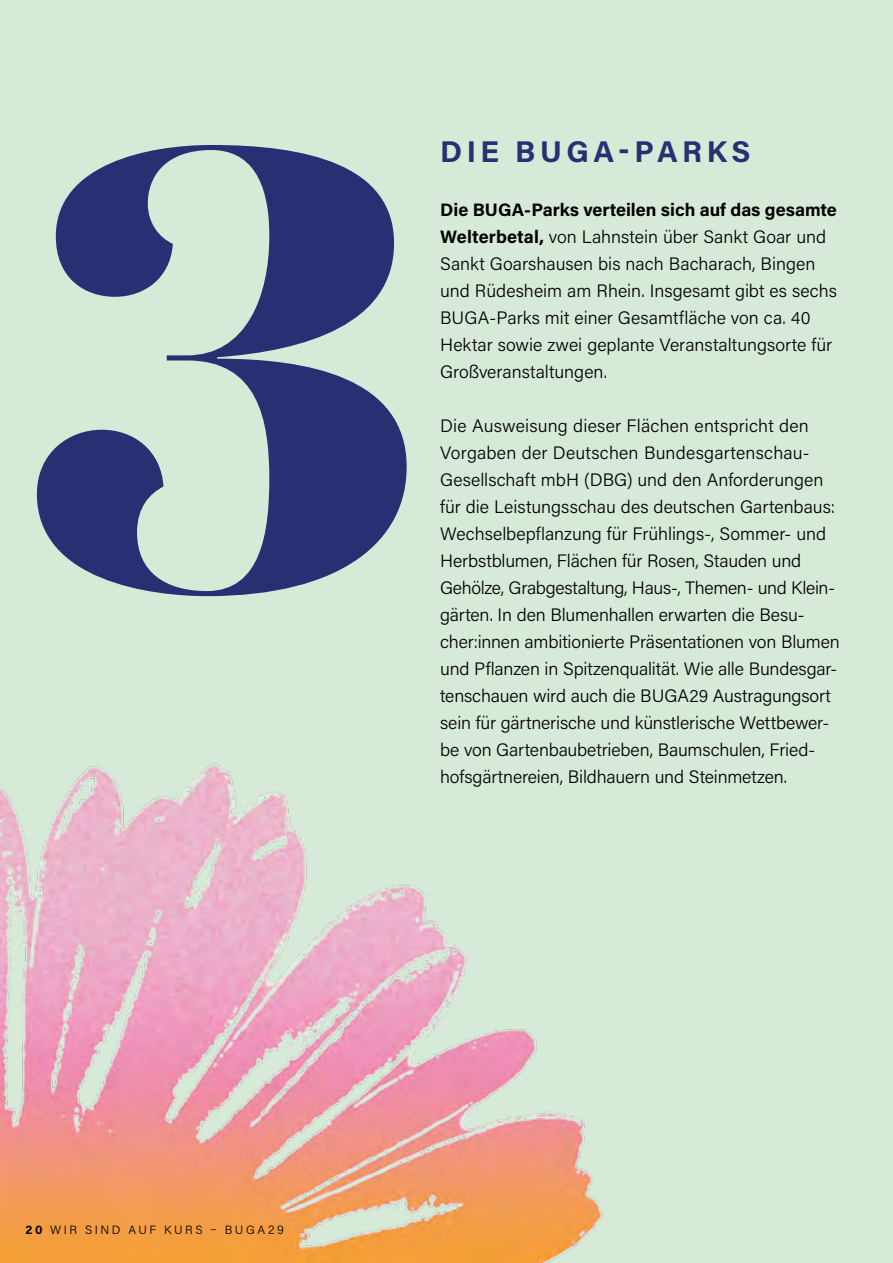
<style>
.page{position:relative;width:893px;height:1263px;background:#d7ead7}
.page>*{position:absolute;margin:0;border:0;box-sizing:border-box;transform-origin:0 0}
.t1{font:630px "Lust";color:#273072}
.t2{font:700 30px "Acumin Pro";letter-spacing:.15em;color:#273072}
.t3{font:300 18px/27px "Acumin Pro";letter-spacing:-.005em;color:#000}
.t4{font:300 12px "Acumin Pro";letter-spacing:.215em;color:#000}
.s1{font-weight:700}
</style>
<div class="page">
<img style="left:0;top:763px;width:603px;height:500px">
<h1 class="t1" style="left:26px;top:-29px;width:395px">3</h1>
<h2 class="t2" style="left:440px;top:130px;width:312px">DIE BUGA-PARKS</h2>
<p class="t3" style="left:440px;top:196px;width:398px"><span class="s1">Die BUGA-Parks verteilen sich auf das gesamte Welterbetal,</span> von Lahnstein über Sankt Goar und Sankt Goarshausen bis nach Bacharach, Bingen und Rüdesheim am Rhein. Insgesamt gibt es sechs BUGA-Parks mit einer Gesamtfläche von ca. 40<br>Hektar sowie zwei geplante Veranstaltungsorte für Großveranstaltungen.</p>
<p class="t3" style="left:440px;top:412px;width:401px">Die Ausweisung dieser Flächen entspricht den Vorgaben der Deutschen Bundesgartenschau-Gesellschaft mbH (DBG) und den Anforderungen für die Leistungsschau des deutschen Gartenbaus:<br>Wechselbepflanzung für Frühlings-, Sommer- und Herbstblumen, Flächen für Rosen, Stauden und Gehölze, Grabgestaltung, Haus-, Themen- und Klein&shy;gärten. In den Blumenhallen erwarten die Besu&shy;cher:innen ambitionierte Präsentationen von Blumen und Pflanzen in Spitzenqualität. Wie alle Bundesgar&shy;tenschauen wird auch die BUGA29 Austragungsort sein für gärtnerische und künstlerische Wettbewer&shy;be von Gartenbaubetrieben, Baumschulen, Fried&shy;hofsgärtnereien, Bildhauern und Steinmetzen.</p>
<p class="t4" style="left:26px;top:1221px;width:260px"><span class="s1">20</span> WIR SIND AUF KURS – BUGA29</p>
</div>
